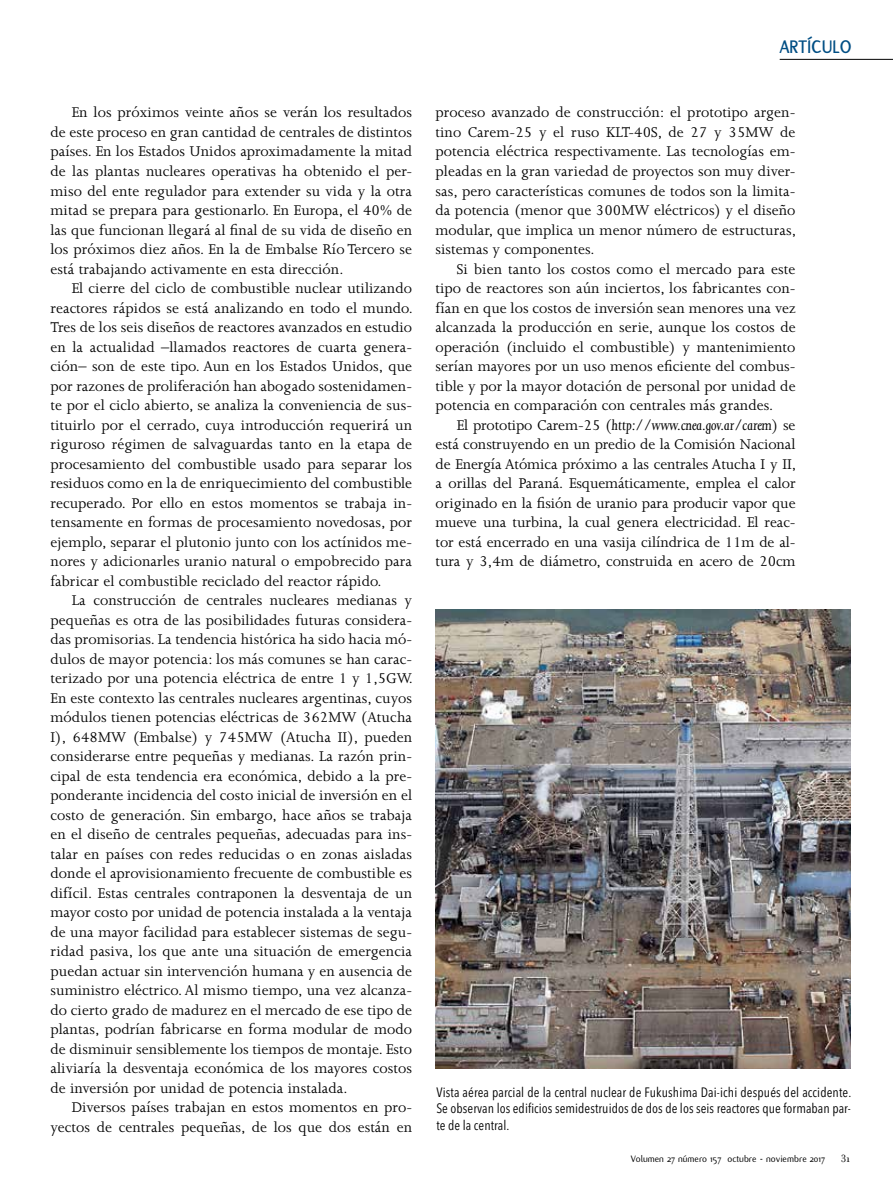
<style>
.page{position:relative;width:893px;height:1191px;background:#fff}
.page>*{position:absolute;margin:0;border:0;box-sizing:border-box;transform-origin:0 0}
.t1{font:700 19.5px "Flux";letter-spacing:.01em;color:#004e84;scale:.95 1}
.t2{font:16.2px/19.5px "Joanna";letter-spacing:.005em;color:#000;text-align:justify}
.t3{font:condensed 13.5px/16.5px "Avenir Next LT Pro";letter-spacing:.005em;color:#000;text-align:justify}
.t4{font:11.25px "Filosofia";color:#000}
.t5{font:10.2px "Flux";color:#000}
.s1{font-style:italic}
</style>
<div class="page">
<img style="left:435px;top:609px;width:416px;height:459px">
<hr style="left:780px;top:59px;width:113px;height:1px;background:#000">
<p class="t2" style="left:51px;top:103px;width:363px;text-indent:21px">En los próximos veinte años se verán los resultados de este proceso en gran cantidad de centrales de distintos países. En los Estados Unidos aproximadamente la mitad de las plantas nucleares operativas ha obtenido el per&shy;miso del ente regulador para extender su vida y la otra mitad se prepara para gestionarlo. En Europa, el 40% de las que funcionan llegará al final de su vida de diseño en los próximos diez años. En la de Embalse Río Tercero se está trabajando activamente en esta dirección.</p>
<p class="t2" style="left:51px;top:278px;width:364px;text-indent:21px">El cierre del ciclo de combustible nuclear utilizando reactores rápidos se está analizando en todo el mundo.<br>Tres de los seis diseños de reactores avanzados en estudio en la actualidad –llamados reactores de cuarta genera&shy;ción– son de este tipo. Aun en los Estados Unidos, que por razones de proliferación han abogado sostenidamen&shy;te por el ciclo abierto, se analiza la conveniencia de sus&shy;tituirlo por el cerrado, cuya introducción requerirá un riguroso régimen de salvaguardas tanto en la etapa de procesamiento del combustible usado para separar los residuos como en la de enriquecimiento del combustible recuperado. Por ello en estos momentos se trabaja in&shy;tensamente en formas de procesamiento novedosas, por ejemplo, separar el plutonio junto con los actínidos me&shy;nores y adicionarles uranio natural o empobrecido para fabricar el combustible reciclado del reactor rápido.</p>
<p class="t2" style="left:51px;top:590px;width:364px;text-indent:21px">La construcción de centrales nucleares medianas y pequeñas es otra de las posibilidades futuras considera&shy;das promisorias. La tendencia histórica ha sido hacia mó&shy;dulos de mayor potencia: los más comunes se han carac&shy;terizado por una potencia eléctrica de entre 1 y 1,5GW.<br>En este contexto las centrales nucleares argentinas, cuyos módulos tienen potencias eléctricas de 362MW (Atucha I), 648MW (Embalse) y 745MW (Atucha II), pueden considerarse entre pequeñas y medianas. La razón prin&shy;cipal de esta tendencia era económica, debido a la pre&shy;ponderante incidencia del costo inicial de inversión en el costo de generación. Sin embargo, hace años se trabaja en el diseño de centrales pequeñas, adecuadas para ins&shy;talar en países con redes reducidas o en zonas aisladas donde el aprovisionamiento frecuente de combustible es difícil. Estas centrales contraponen la desventaja de un mayor costo por unidad de potencia instalada a la ventaja de una mayor facilidad para establecer sistemas de segu&shy;ridad pasiva, los que ante una situación de emergencia puedan actuar sin intervención humana y en ausencia de suministro eléctrico. Al mismo tiempo, una vez alcanza&shy;do cierto grado de madurez en el mercado de ese tipo de plantas, podrían fabricarse en forma modular de modo de disminuir sensiblemente los tiempos de montaje. Esto aliviaría la desventaja económica de los mayores costos de inversión por unidad de potencia instalada.</p>
<p class="t2" style="left:51px;top:1097px;width:363px;text-align:right">Diversos países trabajan en estos momentos en pro&shy;yectos de centrales pequeñas, de los que dos están en</p>
<p class="t1" style="left:780px;top:36px;width:77px">ARTÍCULO</p>
<p class="t2" style="left:435px;top:103px;width:362px">proceso avanzado de construcción: el prototipo argen&shy;tino Carem-25 y el ruso KLT-40S, de 27 y 35MW de potencia eléctrica respectivamente. Las tecnologías em&shy;pleadas en la gran variedad de proyectos son muy diver&shy;sas, pero características comunes de todos son la limita&shy;da potencia (menor que 300MW eléctricos) y el diseño modular, que implica un menor número de estructuras, sistemas y componentes.</p>
<p class="t2" style="left:435px;top:259px;width:362px;text-indent:21px">Si bien tanto los costos como el mercado para este tipo de reactores son aún inciertos, los fabricantes con&shy;fían en que los costos de inversión sean menores una vez alcanzada la producción en serie, aunque los costos de operación (incluido el combustible) y mantenimiento serían mayores por un uso menos eficiente del combus&shy;tible y por la mayor dotación de personal por unidad de potencia en comparación con centrales más grandes.</p>
<p class="t2" style="left:435px;top:415px;width:362px;text-indent:21px">El prototipo Carem-25 (<span class="s1">http://www.cnea.gov.ar/carem</span>) se está construyendo en un predio de la Comisión Nacional de Energía Atómica próximo a las centrales Atucha I y II, a orillas del Paraná. Esquemáticamente, emplea el calor originado en la fisión de uranio para producir vapor que mueve una turbina, la cual genera electricidad. El reac&shy;tor está encerrado en una vasija cilíndrica de 11m de al&shy;tura y 3,4m de diámetro, construida en acero de 20cm</p>
<p class="t3" style="left:436px;top:1083px;width:416px">Vista aérea parcial de la central nuclear de Fukushima Dai-ichi después del accidente.<br>Se observan los edificios semidestruidos de dos de los seis reactores que formaban par&shy;te de la central.</p>
<p class="t5" style="left:631px;top:1153px;width:196px">Volumen 27 número 157 octubre - noviembre 2017</p>
<p class="t4" style="left:841px;top:1152px;width:11px">31</p>
</div>
